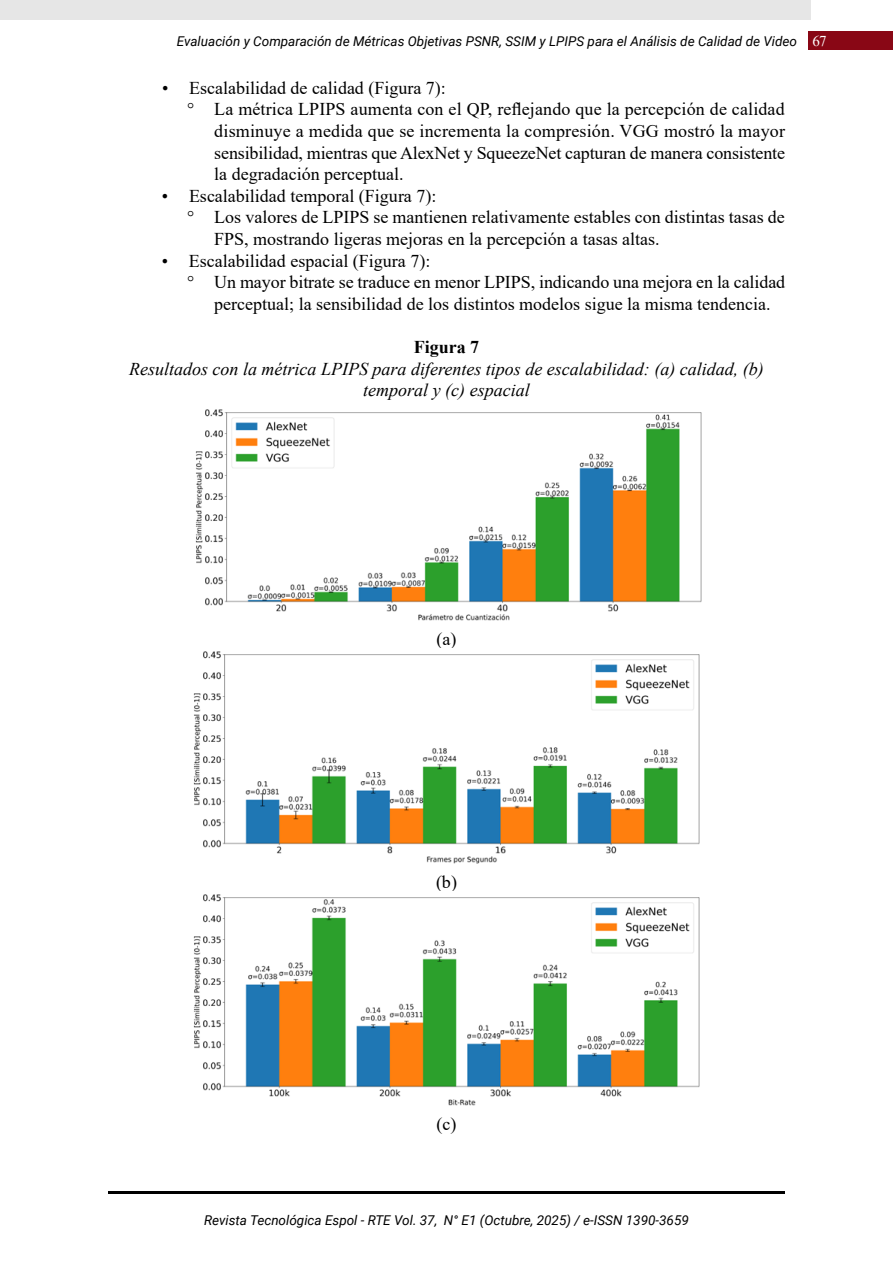
<style>
.page{position:relative;width:893px;height:1263px;background:#fff}
.page>*{position:absolute;margin:0;border:0;box-sizing:border-box;transform-origin:0 0}
.t1{font:18px "Times New Roman";color:#000}
.t2{font:italic 18px/21.6px "Times New Roman";color:#000;text-align:center}
.t3{font:700 18px "Times New Roman";color:#000}
.t4{font:italic 13.5px "Roboto";color:#000}
.s1{font-family:"Times New Roman";font-style:normal;font-size:15px;color:#fff}
</style>
<div class="page">
<div style="left:808px;top:31px;width:85px;height:19px;background:#890715"></div>
<div style="left:0;top:0;width:810px;height:20px;background:#e6e6e6"></div>
<hr style="left:108px;top:1191px;width:677px;height:2px;background:#000">
<img style="left:195px;top:409px;width:507px;height:212px">
<img style="left:193px;top:651px;width:507px;height:213px">
<img style="left:193px;top:894px;width:507px;height:212px">
<p class="t4" style="left:177px;top:32px;width:651px">Evaluación y Comparación de Métricas Objetivas PSNR, SSIM y LPIPS para el Análisis de Calidad de Video <span class="s1">67</span></p>
<p class="t1" style="left:162px;top:75px;width:285px">• Escalabilidad de calidad (Figura 7):</p>
<p class="t1" style="left:187px;top:97px;width:599px">° La métrica LPIPS aumenta con el QP, reflejando que la percepción de calidad</p>
<p class="t1" style="left:214px;top:118px;width:572px">disminuye a medida que se incrementa la compresión. VGG mostró la mayor</p>
<p class="t1" style="left:214px;top:140px;width:572px">sensibilidad, mientras que AlexNet y SqueezeNet capturan de manera consistente</p>
<p class="t1" style="left:214px;top:161px;width:191px">la degradación perceptual.</p>
<p class="t1" style="left:162px;top:183px;width:276px">• Escalabilidad temporal (Figura 7):</p>
<p class="t1" style="left:187px;top:205px;width:599px">° Los valores de LPIPS se mantienen relativamente estables con distintas tasas de</p>
<p class="t1" style="left:214px;top:226px;width:447px">FPS, mostrando ligeras mejoras en la percepción a tasas altas.</p>
<p class="t1" style="left:162px;top:248px;width:270px">• Escalabilidad espacial (Figura 7):</p>
<p class="t1" style="left:187px;top:269px;width:599px">° Un mayor bitrate se traduce en menor LPIPS, indicando una mejora en la calidad</p>
<p class="t1" style="left:214px;top:291px;width:558px">perceptual; la sensibilidad de los distintos modelos sigue la misma tendencia.</p>
<p class="t3" style="left:414px;top:334px;width:67px">Figura 7</p>
<p class="t2" style="left:129px;top:357px;width:636px">Resultados con la métrica LPIPS para diferentes tipos de escalabilidad: (a) calidad, (b) temporal y (c) espacial</p>
<p class="t1" style="left:436px;top:626px;width:21px">(a)</p>
<p class="t1" style="left:436px;top:869px;width:22px">(b)</p>
<p class="t1" style="left:436px;top:1111px;width:21px">(c)</p>
<p class="t4" style="left:204px;top:1210px;width:486px">Revista Tecnológica Espol - RTE Vol. 37, N° E1 (Octubre, 2025) / e-ISSN 1390-3659</p>
</div>
